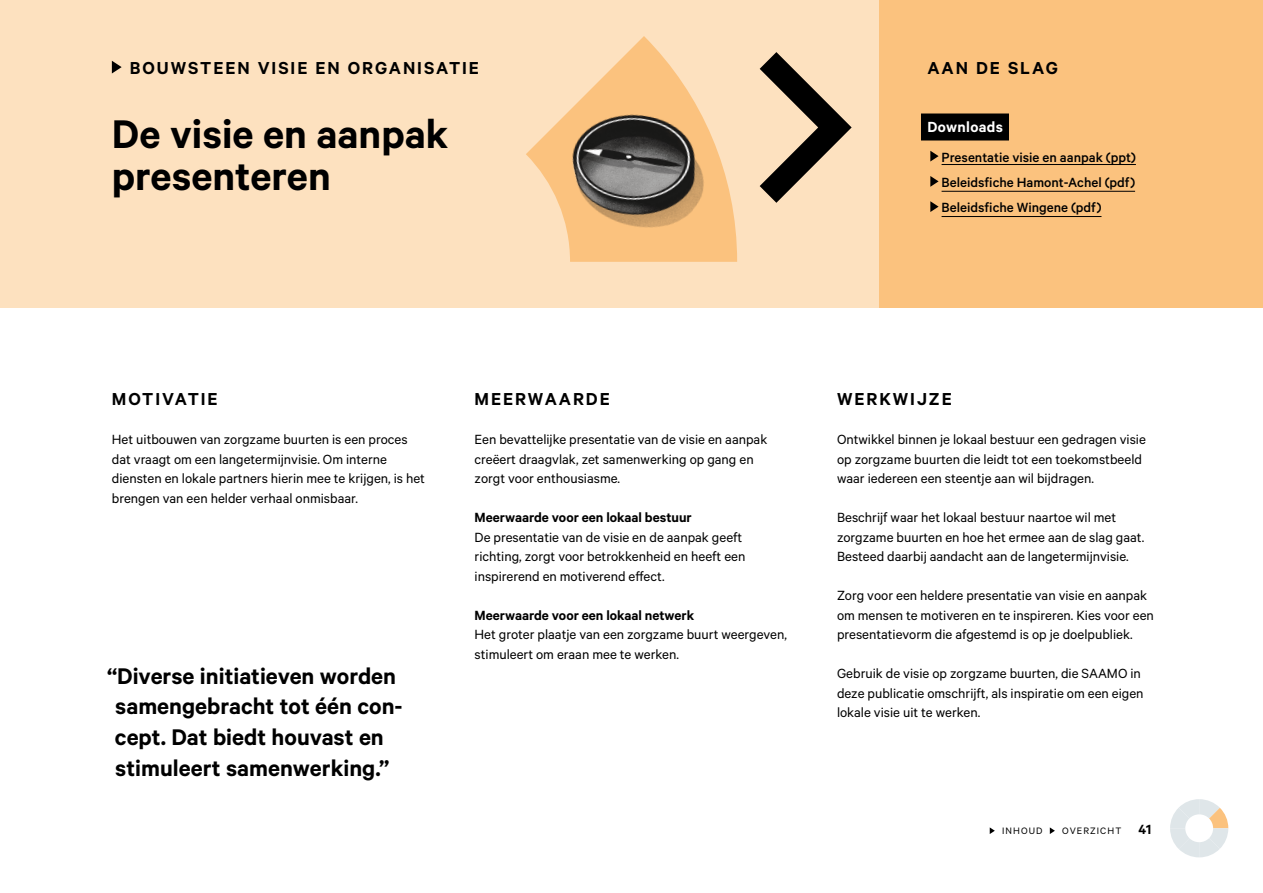
<style>
.page{position:relative;width:1263px;height:893px;background:#fff}
.page>*{position:absolute;margin:0;border:0;box-sizing:border-box;transform-origin:0 0}
.t1{font:600 45px/42px "Calibre";color:#000}
.t2{font:600 25.5px/30.6px "Calibre";color:#000;text-align:center}
.t3{font:600 19.5px "Calibre";letter-spacing:.1em;color:#000}
.t4{font:600 16.5px "Calibre";letter-spacing:.02em;color:#fff}
.t5{font:15px/19.5px "Calibre";color:#000}
.t6{font:500 15px/25.2px "Calibre";color:#000;text-align:justify}
.t7{font:600 15px "Calibre";color:#000}
.t8{font:10.5px "Calibre";letter-spacing:.1em;color:#000}
.s1{font-weight:600;font-size:15px}
</style>
<div class="page">
<div style="left:0;top:0;width:879px;height:308px;background:#fde1bf"></div>
<div style="left:879px;top:0;width:384px;height:308px;background:#fbc27e"></div>
<svg style="left:526px;top:36px;width:211px;height:226px"></svg>
<img style="left:535px;top:81px;width:201px;height:181px">
<svg style="left:112px;top:61px;width:10px;height:13px"></svg>
<div style="left:921px;top:114px;width:88px;height:27px;background:#000"></div>
<hr style="left:941px;top:164px;width:195px;height:1px;background:#000">
<hr style="left:941px;top:191px;width:194px;height:1px;background:#000">
<hr style="left:941px;top:216px;width:160px;height:1px;background:#000">
<svg style="left:930px;top:151px;width:8px;height:11px"></svg>
<svg style="left:930px;top:176px;width:8px;height:11px"></svg>
<svg style="left:930px;top:201px;width:8px;height:11px"></svg>
<svg style="left:760px;top:52px;width:92px;height:151px"></svg>
<svg style="left:1170px;top:799px;width:58px;height:58px"></svg>
<svg style="left:990px;top:827px;width:5px;height:7px"></svg>
<svg style="left:1050px;top:827px;width:5px;height:7px"></svg>
<h3 class="t3" style="left:130px;top:56px;width:351px">BOUWSTEEN VISIE EN ORGANISATIE</h3>
<h3 class="t3" style="left:927px;top:56px;width:132px">AAN DE SLAG</h3>
<h1 class="t1" style="left:112px;top:112px;width:338px">De visie en aanpak presenteren</h1>
<p class="t4" style="left:927px;top:117px;width:77px">Downloads</p>
<p class="t6" style="left:941px;top:144px;width:196px">Presentatie visie en aanpak (ppt)<br>Beleidsfiche Hamont-Achel (pdf)<br>Beleidsfiche Wingene (pdf)</p>
<h3 class="t3" style="left:112px;top:387px;width:107px">MOTIVATIE</h3>
<p class="t5" style="left:112px;top:429px;width:315px">Het uitbouwen van zorgzame buurten is een proces dat vraagt om een langetermijnvisie. Om interne diensten en lokale partners hierin mee te krijgen, is het brengen van een helder verhaal onmisbaar.</p>
<h2 class="t2" style="left:107px;top:660px;width:297px">“Diverse initiatieven worden samengebracht tot één con&shy;cept. Dat biedt houvast en stimuleert samenwerking.”</h2>
<h3 class="t3" style="left:475px;top:387px;width:137px">MEERWAARDE</h3>
<p class="t5" style="left:475px;top:429px;width:294px">Een bevattelijke presentatie van de visie en aanpak creëert draagvlak, zet samenwerking op gang en zorgt voor enthousiasme.</p>
<p class="t7" style="left:475px;top:508px;width:219px">Meerwaarde voor een lokaal bestuur</p>
<p class="t5" style="left:475px;top:527px;width:272px">De presentatie van de visie en de aanpak geeft richting, zorgt voor betrokkenheid en heeft een inspirerend en motiverend effect.</p>
<p class="t7" style="left:475px;top:606px;width:221px">Meerwaarde voor een lokaal netwerk</p>
<p class="t5" style="left:475px;top:624px;width:314px">Het groter plaatje van een zorgzame buurt weergeven, stimuleert om eraan mee te werken.</p>
<h3 class="t3" style="left:837px;top:387px;width:116px">WERKWIJZE</h3>
<p class="t5" style="left:837px;top:429px;width:310px">Ontwikkel binnen je lokaal bestuur een gedragen visie op zorgzame buurten die leidt tot een toekomstbeeld waar iedereen een steentje aan wil bijdragen.</p>
<p class="t5" style="left:837px;top:507px;width:309px">Beschrijf waar het lokaal bestuur naartoe wil met zorgzame buurten en hoe het ermee aan de slag gaat.<br>Besteed daarbij aandacht aan de langetermijnvisie.</p>
<p class="t5" style="left:837px;top:585px;width:318px">Zorg voor een heldere presentatie van visie en aanpak om mensen te motiveren en te inspireren. Kies voor een presentatievorm die afgestemd is op je doelpubliek.</p>
<p class="t5" style="left:837px;top:663px;width:308px">Gebruik de visie op zorgzame buurten, die SAAMO in deze publicatie omschrijft, als inspiratie om een eigen lokale visie uit te werken.</p>
<p class="t8" style="left:1002px;top:825px;width:42px">INHOUD</p>
<p class="t8" style="left:1062px;top:825px;width:91px">OVERZICHT <span class="s1">41</span></p>
</div>
